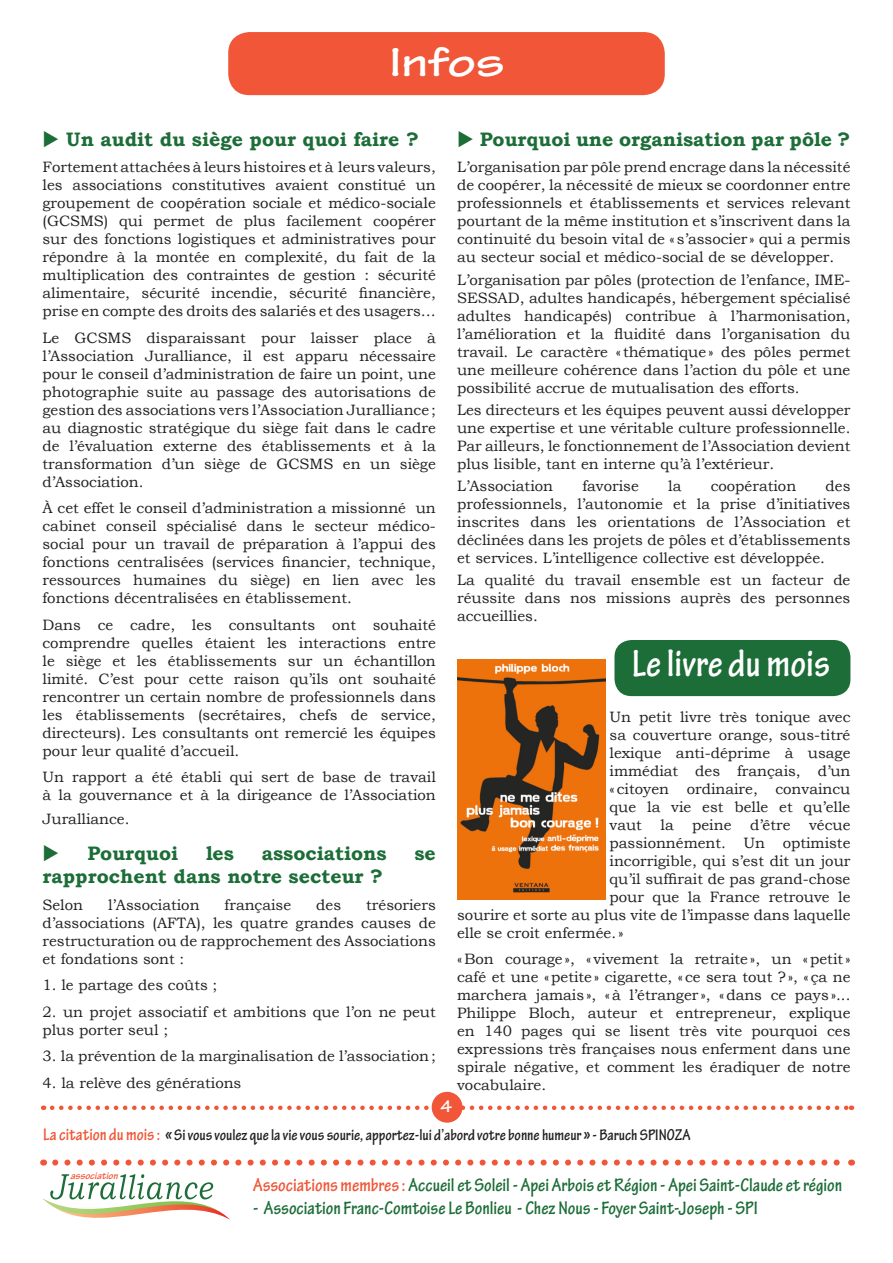
<style>
.page{position:relative;width:893px;height:1263px;background:#fff}
.page>*{position:absolute;margin:0;border:0;box-sizing:border-box;transform-origin:0 0}
.t1{font:700 expanded 43.5px "Tekton Pro";color:#fff}
.t2{font:700 condensed 40.5px "Tekton Pro";color:#fff}
.t3{font:700 condensed 19.5px "Tekton Pro";color:#1c6d37}
.t4{font:700 19.5px "Bookman Old Style";color:#1c6d37}
.t5{font:700 18px "Tekton Pro";color:#fff}
.t6{font:700 condensed 16.5px "Tekton Pro";color:#231f20}
.t7{font:15px/18px "Bookman Old Style";color:#231f20;text-align:justify}
.t8{font:italic 700 10.65px "Tekton Pro";color:#f05637}
.s1{font-size:18px;color:#f05637}
.s2{color:#f05637}
</style>
<div class="page">
<svg style="left:55px;top:1159px;width:785px;height:6px"></svg>
<svg style="left:52px;top:1105px;width:800px;height:5px"></svg>
<div style="left:228px;top:32px;width:437px;height:63px;background:#f05637;border-radius:21px"></div>
<svg style="left:43px;top:1174px;width:187px;height:46px"></svg>
<div style="left:432px;top:1092px;width:30px;height:31px;background:#f05637;border-radius:50%"></div>
<img style="left:457px;top:659px;width:148px;height:240px">
<div style="left:614px;top:640px;width:236px;height:56px;background:#1c6d37;border-radius:17px"></div>
<h1 class="t1" style="left:389px;top:36px;width:117px">Infos</h1>
<h3 class="t4" style="left:43px;top:125px;width:378px">◆ Un audit du siège pour quoi faire ?</h3>
<p class="t7" style="left:43px;top:158px;width:395px">Fortement attachées à leurs histoires et à leurs valeurs, les associations constitutives avaient constitué un groupement de coopération sociale et médico-sociale (GCSMS) qui permet de plus facilement coopérer sur des fonctions logistiques et administratives pour répondre à la montée en complexité, du fait de la multiplication des contraintes de gestion : sécurité alimentaire, sécurité incendie, sécurité financière, prise en compte des droits des salariés et des usagers…</p>
<p class="t7" style="left:43px;top:329px;width:395px">Le GCSMS disparaissant pour laisser place à l’Association Juralliance, il est apparu nécessaire pour le conseil d’administration de faire un point, une photographie suite au passage des autorisations de gestion des associations vers l’Association Juralliance; au diagnostic stratégique du siège fait dans le cadre de l’évaluation externe des établissements et à la transformation d’un siège de GCSMS en un siège d’Association.</p>
<p class="t7" style="left:43px;top:499px;width:395px">À cet effet le conseil d’administration a missionné un cabinet conseil spécialisé dans le secteur médico&shy;social pour un travail de préparation à l’appui des fonctions centralisées (services financier, technique, ressources humaines du siège) en lien avec les fonctions décentralisées en établissement.</p>
<p class="t7" style="left:43px;top:616px;width:395px">Dans ce cadre, les consultants ont souhaité comprendre quelles étaient les interactions entre le siège et les établissements sur un échantillon limité. C’est pour cette raison qu’ils ont souhaité rencontrer un certain nombre de professionnels dans les établissements (secrétaires, chefs de service, directeurs). Les consultants ont remercié les équipes pour leur qualité d’accueil.</p>
<p class="t7" style="left:43px;top:768px;width:395px">Un rapport a été établi qui sert de base de travail à la gouvernance et à la dirigeance de l’Association</p>
<p class="t7" style="left:43px;top:810px;width:88px">Juralliance.</p>
<h3 class="t4" style="left:43px;top:839px;width:137px">◆ Pourquoi</h3>
<h3 class="t4" style="left:206px;top:839px;width:30px">les</h3>
<h3 class="t4" style="left:262px;top:839px;width:126px">associations</h3>
<h3 class="t4" style="left:414px;top:839px;width:23px">se</h3>
<h3 class="t4" style="left:43px;top:862px;width:342px">rapprochent dans notre secteur ?</h3>
<p class="t7" style="left:43px;top:896px;width:42px">Selon</p>
<p class="t7" style="left:108px;top:896px;width:93px">l’Association</p>
<p class="t7" style="left:225px;top:896px;width:68px">française</p>
<p class="t7" style="left:316px;top:896px;width:26px">des</p>
<p class="t7" style="left:43px;top:896px;width:395px;text-indent:324px">trésoriers d’associations (AFTA), les quatre grandes causes de restructuration ou de rapprochement des Associations et fondations sont :</p>
<p class="t7" style="left:43px;top:976px;width:176px">1. le partage des coûts ;</p>
<p class="t7" style="left:43px;top:1003px;width:395px">2. un projet associatif et ambitions que l’on ne peut plus porter seul ;</p>
<p class="t7" style="left:43px;top:1047px;width:395px">3. la prévention de la marginalisation de l’association;</p>
<p class="t7" style="left:43px;top:1074px;width:200px">4. la relève des générations</p>
<h3 class="t4" style="left:457px;top:125px;width:395px">◆ Pourquoi une organisation par pôle ?</h3>
<p class="t7" style="left:457px;top:158px;width:395px">L’organisation par pôle prend encrage dans la nécessité de coopérer, la nécessité de mieux se coordonner entre professionnels et établissements et services relevant pourtant de la même institution et s’inscrivent dans la continuité du besoin vital de «s’associer » qui a permis au secteur social et médico-social de se développer.</p>
<p class="t7" style="left:457px;top:270px;width:395px">L’organisation par pôles (protection de l’enfance, IME-SESSAD, adultes handicapés, hébergement spécialisé adultes handicapés) contribue à l’harmonisation, l’amélioration et la fluidité dans l’organisation du travail. Le caractère «thématique» des pôles permet une meilleure cohérence dans l’action du pôle et une possibilité accrue de mutualisation des efforts.</p>
<p class="t7" style="left:457px;top:401px;width:395px">Les directeurs et les équipes peuvent aussi développer une expertise et une véritable culture professionnelle.<br>Par ailleurs, le fonctionnement de l’Association devient plus lisible, tant en interne qu’à l’extérieur.</p>
<p class="t7" style="left:457px;top:477px;width:97px">L’Association</p>
<p class="t7" style="left:582px;top:477px;width:58px">favorise</p>
<p class="t7" style="left:668px;top:477px;width:15px">la</p>
<p class="t7" style="left:711px;top:477px;width:87px">coopération</p>
<p class="t7" style="left:457px;top:477px;width:395px;text-indent:368px">des professionnels, l’autonomie et la prise d’initiatives inscrites dans les orientations de l’Association et déclinées dans les projets de pôles et d’établissements et services. L’intelligence collective est développée.</p>
<p class="t7" style="left:457px;top:571px;width:395px">La qualité du travail ensemble est un facteur de réussite dans nos missions auprès des personnes accueillies.</p>
<h2 class="t2" style="left:632px;top:640px;width:200px">Le livre du mois</h2>
<p class="t7" style="left:610px;top:708px;width:242px">Un petit livre très tonique avec</p>
<p class="t7" style="left:610px;top:726px;width:242px">sa couverture orange, sous-titré</p>
<p class="t7" style="left:610px;top:744px;width:242px">lexique anti-déprime à usage</p>
<p class="t7" style="left:610px;top:762px;width:242px">immédiat des français, d’un</p>
<p class="t7" style="left:610px;top:780px;width:242px">«citoyen ordinaire, convaincu</p>
<p class="t7" style="left:610px;top:798px;width:242px">que la vie est belle et qu’elle</p>
<p class="t7" style="left:610px;top:816px;width:242px">vaut la peine d’être vécue</p>
<p class="t7" style="left:610px;top:834px;width:242px">passionnément. Un optimiste</p>
<p class="t7" style="left:610px;top:852px;width:242px">incorrigible, qui s’est dit un jour</p>
<p class="t7" style="left:610px;top:870px;width:242px">qu’il suffirait de pas grand-chose</p>
<p class="t7" style="left:610px;top:888px;width:242px">pour que la France retrouve le</p>
<p class="t7" style="left:457px;top:906px;width:395px">sourire et sorte au plus vite de l’impasse dans laquelle</p>
<p class="t7" style="left:457px;top:924px;width:168px">elle se croit enfermée.»</p>
<p class="t7" style="left:457px;top:950px;width:395px">«Bon courage», «vivement la retraite», un «petit» café et une «petite» cigarette, «ce sera tout ?», «ça ne marchera jamais», «à l’étranger », «dans ce pays»...<br>Philippe Bloch, auteur et entrepreneur, explique en 140 pages qui se lisent très vite pourquoi ces expressions très françaises nous enferment dans une spirale négative, et comment les éradiquer de notre vocabulaire.</p>
<p class="t5" style="left:440px;top:1095px;width:13px">4</p>
<p class="t6" style="left:43px;top:1125px;width:647px"><span class="s1">La citation du mois :</span> « Si vous voulez que la vie vous sourie, apportez-lui d’abord votre bonne humeur» - Baruch Spinoza</p>
<p class="t8" style="left:70px;top:1169px;width:49px">association</p>
<h3 class="t3" style="left:253px;top:1173px;width:591px"><span class="s2">Associations membres :</span> Accueil et Soleil - Apei Arbois et Région - Apei Saint-Claude et région</h3>
<h3 class="t3" style="left:253px;top:1196px;width:506px">- Association Franc-Comtoise Le Bonlieu - Chez Nous - Foyer Saint-Joseph - SPI</h3>
</div>
